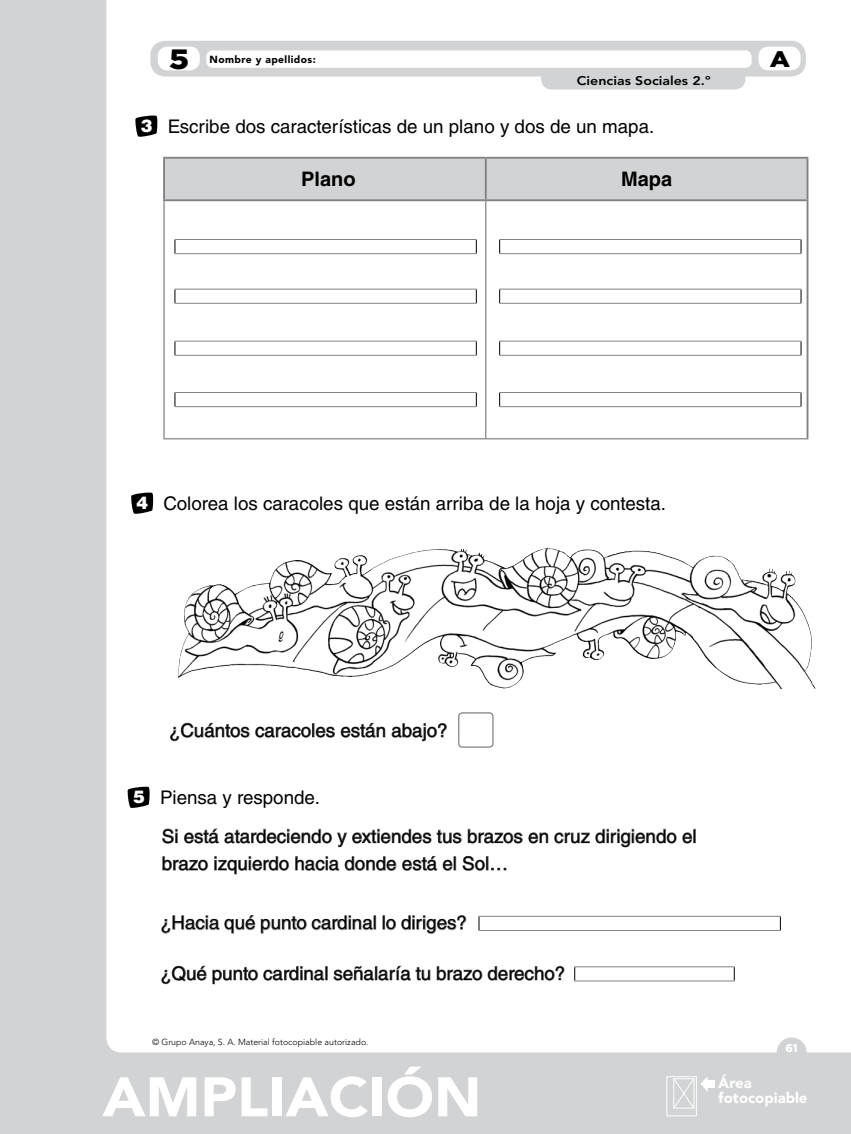
<style>
.page{position:relative;width:851px;height:1134px;background:#fff}
.page>*{position:absolute;margin:0;border:0;box-sizing:border-box;transform-origin:0 0}
.t1{font:900 55px "Avenir LT Std";color:#fff;scale:1.06 1}
.t2{font:900 27.88px "Gotham";color:#000;scale:1.13 1}
.t3{font:900 22.5px "Gotham";color:#000;scale:1.13 1}
.t4{font:700 20px "Helvetica LT Std";color:#000}
.textoActividades{font:18.75px/27.5px "Helvetica LT Std";color:#000}
.textoÓrdenes{font:18.75px "Helvetica LT Std";color:#000}
.t5{font:900 17.5px "Helvetica LT Std";color:#fff}
.t6{font:900 14.88px/14.9px "Avenir LT Std";color:#fff}
.t7{font:800 12.5px "Avenir LT Std";color:#000;scale:1.13 1}
.nuclTextoNo{font:900 11.25px "Gotham";color:#fff}
.t8{font:900 10.25px "Avenir LT Std";letter-spacing:.04em;color:#000}
.nuclTextoNo-2{font:300 8.75px "Avenir LT Std";color:#000}
</style>
<div class="page">
<div style="left:0;top:0;width:850px;height:1134px;background:#d1d3d4"></div>
<div style="left:106px;top:0;width:744px;height:1052px;background:#fff"></div>
<div style="left:541px;top:60px;width:204px;height:29px;background:#d1d3d4;border-radius:11px"></div>
<div style="left:776px;top:1037px;width:30px;height:30px;background:#d1d3d4;border-radius:50%"></div>
<div style="left:666px;top:1076px;width:30px;height:40px;border:1px solid #fff"></div>
<svg style="left:672px;top:1076px;width:35px;height:33px"></svg>
<div style="left:706px;top:1081px;width:8px;height:7px;background:#fff"></div>
<div style="left:150px;top:41px;width:655px;height:36px;background:#d1d3d4;border-radius:15px"></div>
<div style="left:758px;top:47px;width:42px;height:23px;background:#fff;border-radius:10px"></div>
<div style="left:206px;top:50px;width:545px;height:18px;background:#fff;border-radius:6px"></div>
<div style="left:158px;top:47px;width:42px;height:23px;background:#fff;border-radius:10px"></div>
<div style="left:135px;top:116px;width:616px;height:17px;background:#fff"></div>
<svg style="left:135px;top:115px;width:23px;height:23px"></svg>
<div style="left:131px;top:493px;width:621px;height:29px;background:#fff"></div>
<svg style="left:130px;top:492px;width:24px;height:23px"></svg>
<svg style="left:170px;top:723px;width:215px;height:18px"></svg>
<svg style="left:391px;top:723px;width:56px;height:19px"></svg>
<div style="left:458px;top:712px;width:35px;height:36px;border:1px solid #808285;border-radius:4px"></div>
<div style="left:128px;top:787px;width:191px;height:17px;background:#fff"></div>
<svg style="left:127px;top:786px;width:23px;height:23px"></svg>
<svg style="left:162px;top:828px;width:15px;height:16px"></svg>
<svg style="left:184px;top:828px;width:364px;height:19px;background:#dfe0e1"></svg>
<svg style="left:554px;top:829px;width:122px;height:18px"></svg>
<svg style="left:682px;top:829px;width:13px;height:15px"></svg>
<svg style="left:162px;top:856px;width:46px;height:15px"></svg>
<svg style="left:215px;top:856px;width:74px;height:19px"></svg>
<svg style="left:295px;top:856px;width:101px;height:15px"></svg>
<svg style="left:402px;top:856px;width:53px;height:15px"></svg>
<svg style="left:462px;top:856px;width:44px;height:15px"></svg>
<svg style="left:161px;top:915px;width:94px;height:19px"></svg>
<svg style="left:261px;top:915px;width:114px;height:19px"></svg>
<svg style="left:383px;top:915px;width:83px;height:19px;background:#dededf"></svg>
<svg style="left:161px;top:965px;width:166px;height:19px;background:#e0e0e1"></svg>
<svg style="left:333px;top:965px;width:97px;height:16px"></svg>
<svg style="left:436px;top:966px;width:128px;height:15px"></svg>
<svg style="left:574px;top:967px;width:1px;height:14px"></svg>
<svg style="left:733px;top:967px;width:1px;height:14px"></svg>
<hr style="left:574px;top:981px;width:160px;height:1px;background:#808285">
<hr style="left:574px;top:966px;width:160px;height:1px;background:#808285">
<svg style="left:478px;top:917px;width:1px;height:13px"></svg>
<svg style="left:780px;top:917px;width:1px;height:13px"></svg>
<hr style="left:478px;top:930px;width:302px;height:1px;background:#808285">
<hr style="left:478px;top:916px;width:302px;height:1px;background:#808285">
<svg style="left:165px;top:159px;width:641px;height:40px"></svg>
<hr style="left:163px;top:201px;width:2px;height:237px;background:#808285">
<hr style="left:485px;top:201px;width:1px;height:237px;background:#808285">
<hr style="left:163px;top:438px;width:322px;height:1px;background:#808285">
<hr style="left:485px;top:438px;width:323px;height:1px;background:#808285">
<hr style="left:806px;top:201px;width:2px;height:237px;background:#808285">
<hr style="left:163px;top:157px;width:322px;height:2px;background:#808285">
<hr style="left:163px;top:159px;width:2px;height:40px;background:#808285">
<hr style="left:485px;top:157px;width:323px;height:2px;background:#808285">
<hr style="left:484px;top:159px;width:2px;height:40px;background:#808285">
<hr style="left:806px;top:159px;width:2px;height:40px;background:#808285">
<hr style="left:163px;top:199px;width:322px;height:2px;background:#808285">
<hr style="left:485px;top:199px;width:323px;height:2px;background:#808285">
<svg style="left:175px;top:240px;width:1px;height:13px"></svg>
<svg style="left:476px;top:240px;width:1px;height:13px"></svg>
<hr style="left:175px;top:253px;width:301px;height:1px;background:#808285">
<hr style="left:175px;top:239px;width:301px;height:1px;background:#808285">
<svg style="left:175px;top:290px;width:1px;height:13px"></svg>
<svg style="left:476px;top:289px;width:1px;height:14px"></svg>
<hr style="left:175px;top:303px;width:301px;height:1px;background:#808285">
<hr style="left:175px;top:289px;width:301px;height:1px;background:#808285">
<svg style="left:175px;top:342px;width:1px;height:13px"></svg>
<svg style="left:476px;top:341px;width:1px;height:14px"></svg>
<hr style="left:175px;top:355px;width:301px;height:1px;background:#808285">
<hr style="left:175px;top:341px;width:301px;height:1px;background:#808285">
<svg style="left:175px;top:393px;width:1px;height:13px"></svg>
<svg style="left:476px;top:393px;width:1px;height:13px"></svg>
<hr style="left:175px;top:406px;width:301px;height:1px;background:#808285">
<hr style="left:175px;top:392px;width:301px;height:1px;background:#808285">
<svg style="left:499px;top:240px;width:1px;height:13px"></svg>
<svg style="left:800px;top:240px;width:1px;height:13px"></svg>
<hr style="left:499px;top:253px;width:302px;height:1px;background:#808285">
<hr style="left:499px;top:239px;width:302px;height:1px;background:#808285">
<svg style="left:499px;top:290px;width:1px;height:13px"></svg>
<svg style="left:800px;top:290px;width:1px;height:13px"></svg>
<hr style="left:499px;top:303px;width:302px;height:1px;background:#808285">
<hr style="left:499px;top:289px;width:302px;height:1px;background:#808285">
<svg style="left:499px;top:342px;width:1px;height:13px"></svg>
<svg style="left:800px;top:342px;width:1px;height:13px"></svg>
<hr style="left:499px;top:355px;width:302px;height:1px;background:#808285">
<hr style="left:499px;top:341px;width:302px;height:1px;background:#808285">
<svg style="left:499px;top:393px;width:1px;height:13px"></svg>
<svg style="left:800px;top:393px;width:1px;height:13px"></svg>
<hr style="left:499px;top:406px;width:302px;height:1px;background:#808285">
<hr style="left:499px;top:392px;width:302px;height:1px;background:#808285">
<svg style="left:170px;top:542px;width:668px;height:159px;background:#ebebeb"></svg>
<img style="left:379px;top:548px;width:167px;height:20px">
<p class="t2" style="left:169px;top:40px;width:19px">5</p>
<p class="t8" style="left:209px;top:53px;width:108px">Nombre y apellidos:</p>
<p class="t3" style="left:769px;top:44px;width:19px">A</p>
<p class="t7" style="left:577px;top:73px;width:120px">Ciencias Sociales 2.º</p>
<p class="t5" style="left:141px;top:114px;width:13px">3</p>
<p class="textoÓrdenes" style="left:168px;top:116px;width:488px">Escribe dos características de un plano y dos de un mapa.</p>
<p class="t4" style="left:301px;top:167px;width:56px">Plano</p>
<p class="t4" style="left:621px;top:167px;width:53px">Mapa</p>
<p class="t5" style="left:136px;top:491px;width:13px">4</p>
<p class="textoÓrdenes" style="left:163px;top:493px;width:504px">Colorea los caracoles que están arriba de la hoja y contesta.</p>
<p class="textoActividades" style="left:169px;top:717px;width:280px">¿Cuántos caracoles están abajo?</p>
<p class="t5" style="left:133px;top:785px;width:13px">5</p>
<p class="textoÓrdenes" style="left:160px;top:787px;width:161px">Piensa y responde.</p>
<p class="textoActividades" style="left:162px;top:822px;width:536px">Si está atardeciendo y extiendes tus brazos en cruz dirigiendo el brazo izquierdo hacia donde está el Sol…</p>
<p class="textoActividades" style="left:160px;top:909px;width:308px">¿Hacia qué punto cardinal lo diriges?</p>
<p class="textoActividades" style="left:160px;top:959px;width:406px">¿Qué punto cardinal señalaría tu brazo derecho?</p>
<p class="nuclTextoNo-2" style="left:152px;top:1037px;width:218px">© Grupo Anaya, S. A. Material fotocopiable autorizado.</p>
<p class="t1" style="left:102px;top:1064px;width:359px">AMPLIACIÓN</p>
<p class="nuclTextoNo" style="left:785px;top:1040px;width:14px">61</p>
<p class="t6" style="left:718px;top:1075px;width:91px">Área fotocopiable</p>
</div>
